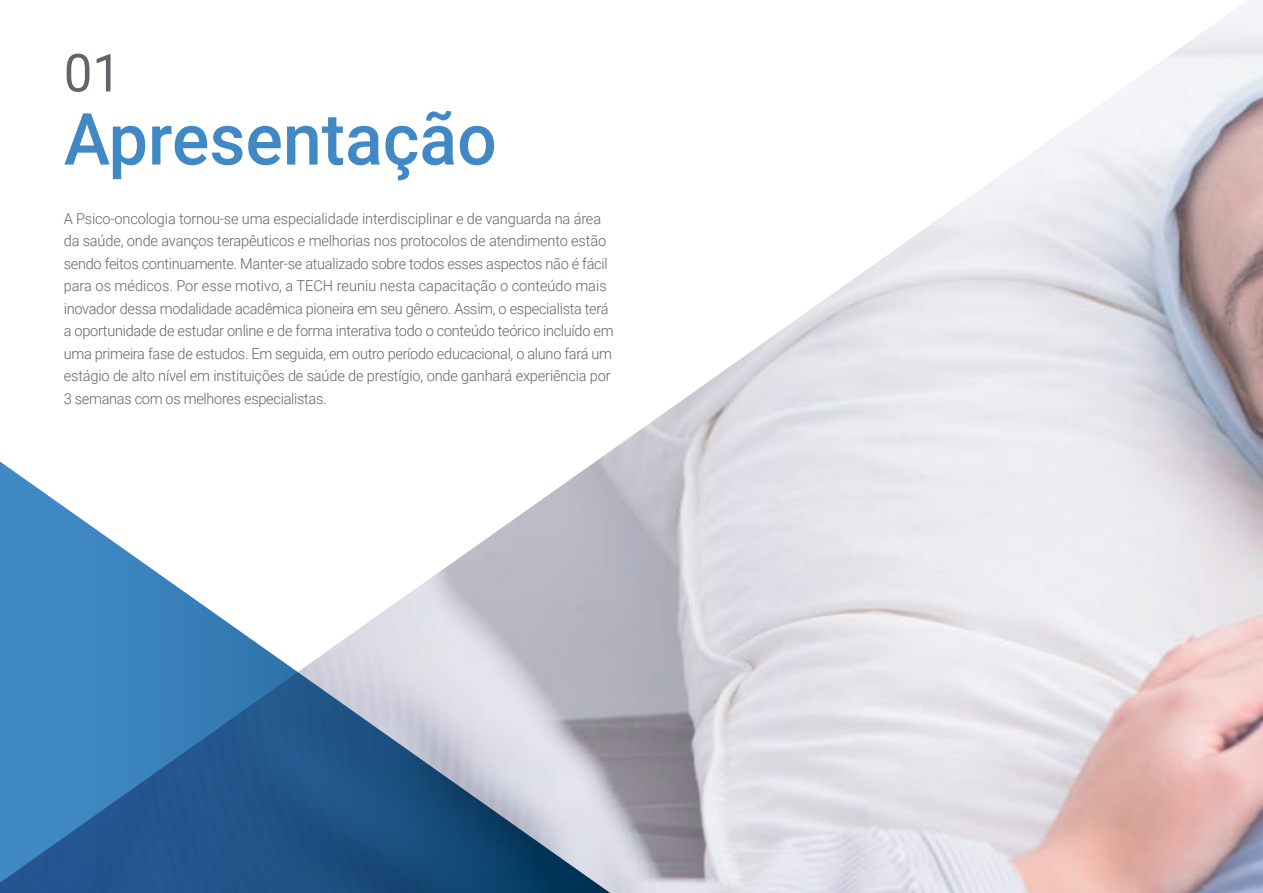
<style>
.page{position:relative;width:1263px;height:893px;background:#fff}
.page>*{position:absolute;margin:0;border:0;box-sizing:border-box;transform-origin:0 0}
.t1{font:500 72px "Roboto";color:#4089c5}
.t2{font:52.5px "Roboto";color:#61646a}
.t3{font:300 15px/22.5px "Roboto";letter-spacing:-.02em;color:#61646a}
</style>
<div class="page">
<img style="left:618px;top:0;width:645px;height:893px">
<svg style="left:0;top:446px;width:640px;height:447px"></svg>
<h2 class="t2" style="left:64px;top:36px;width:59px">01</h2>
<h1 class="t1" style="left:64px;top:89px;width:435px">Apresentação</h1>
<p class="t3" style="left:64px;top:207px;width:551px">A Psico-oncologia tornou-se uma especialidade interdisciplinar e de vanguarda na área da saúde, onde avanços terapêuticos e melhorias nos protocolos de atendimento estão sendo feitos continuamente. Manter-se atualizado sobre todos esses aspectos não é fácil para os médicos. Por esse motivo, a TECH reuniu nesta capacitação o conteúdo mais inovador dessa modalidade acadêmica pioneira em seu gênero. Assim, o especialista terá a oportunidade de estudar online e de forma interativa todo o conteúdo teórico incluído em uma primeira fase de estudos. Em seguida, em outro período educacional, o aluno fará um estágio de alto nível em instituições de saúde de prestígio, onde ganhará experiência por 3 semanas com os melhores especialistas.</p>
</div>
